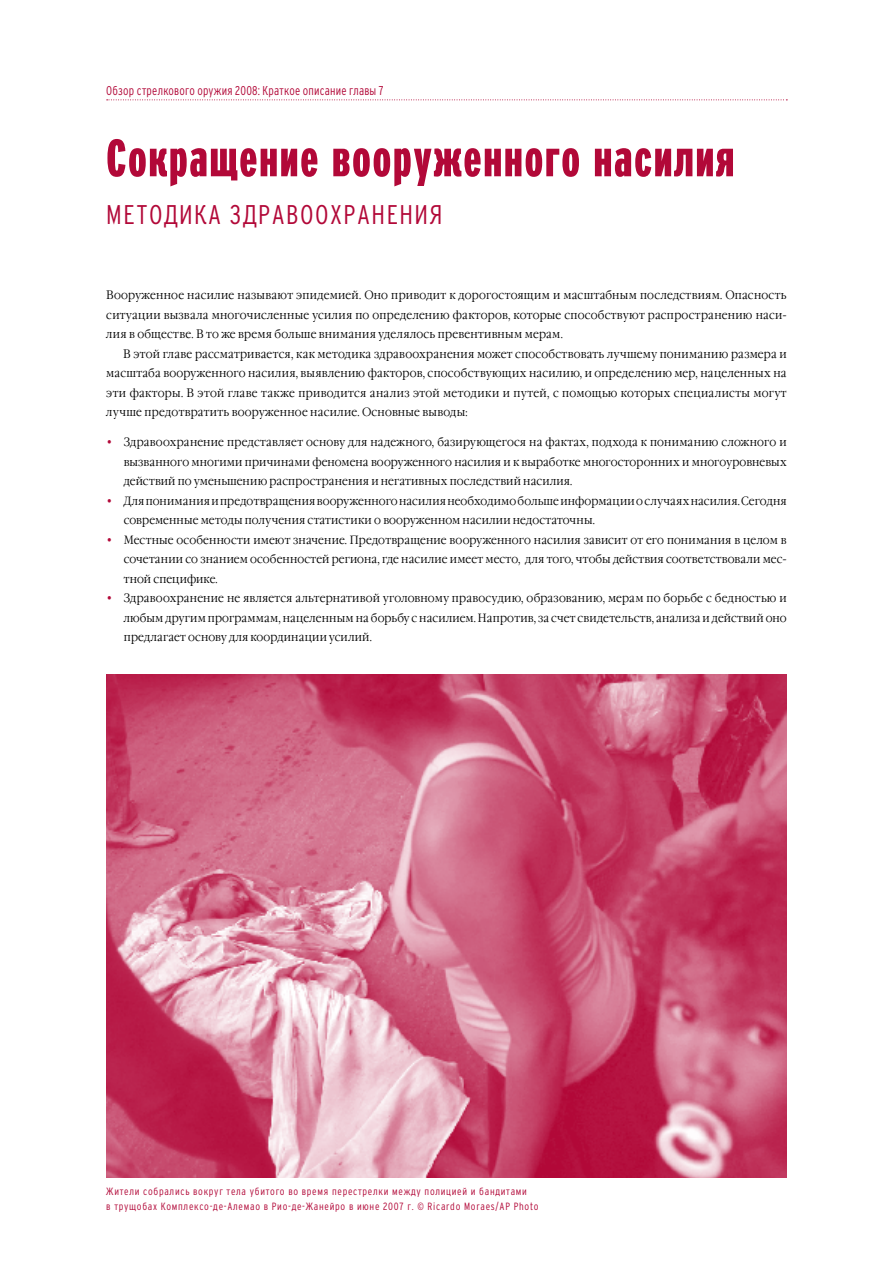
<style>
.page{position:relative;width:893px;height:1263px;background:#fff}
.page>*{position:absolute;margin:0;border:0;box-sizing:border-box;transform-origin:0 0}
.t1{font:52.5px "Inter Font Extra cond";letter-spacing:.035em;color:#b20838}
.t2{font:ultra-condensed 27px "Inter Font";letter-spacing:.055em;color:#b20838}
.t3{font:ultra-condensed 12.75px "Inter Font";letter-spacing:.02em;color:#b20838;scale:.95 1}
.t4{font:300 12px/19.5px "Garamond C";letter-spacing:.02em;color:#000;text-align:justify;scale:.9 1}
.t5{font:ultra-condensed 10.5px/15px "Inter Font";letter-spacing:.07em;color:#b20838}
.s1{color:#b20838}
</style>
<div class="page">
<img style="left:106px;top:674px;width:681px;height:504px">
<svg style="left:107px;top:99px;width:680px;height:1px"></svg>
<p class="t3" style="left:106px;top:84px;width:294px">Обзор стрелкового оружия 2008: Краткое описание главы 7</p>
<h1 class="t1" style="left:106px;top:129px;width:629px">Сокращение вооруженного насилия</h1>
<h2 class="t2" style="left:106px;top:200px;width:338px">Методика здравоохранения</h2>
<p class="t4" style="left:106px;top:286px;width:757px">Вооруженное насилие называют эпидемией. Оно приводит к дорогостоящим и масштабным последствиям. Опасность ситуации вызвала многочисленные усилия по определению факторов, которые способствуют распространению наси&shy;лия в обществе. В то же время больше внимания уделялось превентивным мерам.</p>
<p class="t4" style="left:106px;top:344px;width:758px;text-indent:17px">В этой главе рассматривается, как методика здравоохранения может способствовать лучшему пониманию размера и масштаба вооруженного насилия, выявлению факторов, способствующих насилию, и определению мер, нацеленных на эти факторы. В этой главе также приводится анализ этой методики и путей, с помощью которых специалисты могут лучше предотвратить вооруженное насилие. Основные выводы:</p>
<p class="t4" style="left:124px;top:433px;width:738px;text-indent:-17px"><span class="s1">•</span> Здравоохранение представляет основу для надежного, базирующегося на фактах, подхода к пониманию сложного и вызванного многими причинами феномена вооруженного насилия и к выработке многосторонних и многоуровневых действий по уменьшению распространения и негативных последствий насилия.</p>
<p class="t4" style="left:124px;top:491px;width:738px;text-indent:-17px"><span class="s1">•</span> Для понимания и предотвращения вооруженного насилия необходимо больше информации о случаях насилия. Сегодня современные методы получения статистики о вооруженном насилии недостаточны.</p>
<p class="t4" style="left:124px;top:530px;width:738px;text-indent:-17px"><span class="s1">•</span> Местные особенности имеют значение. Предотвращение вооруженного насилия зависит от его понимания в целом в сочетании со знанием особенностей региона, где насилие имеет место, для того, чтобы действия соответствовали мес&shy;тной специфике.</p>
<p class="t4" style="left:124px;top:589px;width:738px;text-indent:-17px"><span class="s1">•</span> Здравоохранение не является альтернативой уголовному правосудию, образованию, мерам по борьбе с бедностью и любым другим программам, нацеленным на борьбу с насилием. Напротив, за счет свидетельств, анализа и действий оно предлагает основу для координации усилий.</p>
<p class="t5" style="left:106px;top:1184px;width:434px">Жители собрались вокруг тела убитого во время перестрелки между полицией и бандитами<br>в трущобах Комплексо-де-Алемао в Рио-де-Жанейро в июне 2007 г. © Ricardo Moraes/AP Photo</p>
</div>
